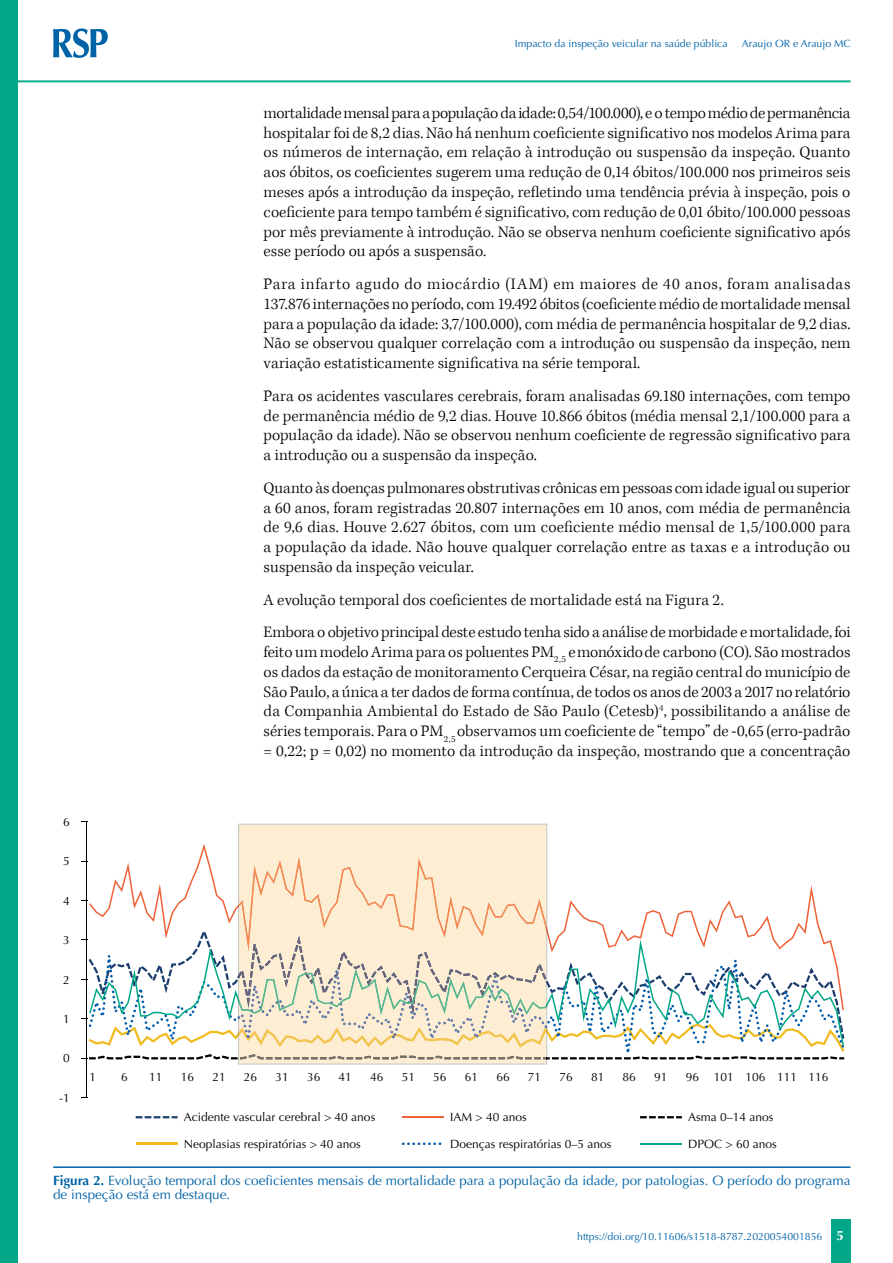
<style>
.page{position:relative;width:893px;height:1263px;background:#fff}
.page>*{position:absolute;margin:0;border:0;box-sizing:border-box;transform-origin:0 0}
.t1{font:300 16.5px/19.8px "Kepler Std";letter-spacing:.005em;color:#000;text-align:justify}
.t2{font:13.5px/14.2px "Optima";color:#0063a7}
.t3{font:700 13.5px "Optima";color:#fff}
.t4{font:12px "Optima";color:#000}
.t5{font:10.5px "Optima";color:#0063a7}
.s1{font-weight:700}
</style>
<div class="page">
<div style="left:831px;top:1220px;width:20px;height:43px;background:#00a788"></div>
<div style="left:0;top:0;width:18px;height:1263px;background:#00a788"></div>
<svg style="left:53px;top:28px;width:55px;height:30px"></svg>
<hr style="left:18px;top:80px;width:832px;height:2px;background:#00a788">
<hr style="left:87px;top:821px;width:1px;height:277px;background:#000">
<svg style="left:136px;top:1116px;width:42px;height:2px"></svg>
<hr style="left:402px;top:1116px;width:42px;height:2px;background:#ef6136">
<svg style="left:640px;top:1116px;width:42px;height:2px"></svg>
<hr style="left:136px;top:1143px;width:42px;height:2px;background:#f0bb1e">
<svg style="left:402px;top:1142px;width:39px;height:3px"></svg>
<hr style="left:640px;top:1143px;width:41px;height:1px;background:#00a886">
<div style="left:238px;top:824px;width:309px;height:33px;background:#fcedd3"></div>
<svg style="left:81px;top:857px;width:764px;height:207px"></svg>
<hr style="left:53px;top:1166px;width:797px;height:2px;background:#0063a7">
<p class="t5" style="left:515px;top:37px;width:214px">Impacto da inspeção veicular na saúde pública</p>
<p class="t5" style="left:742px;top:37px;width:110px">Araujo OR e Araujo MC</p>
<p class="t4" style="left:63px;top:815px;width:8px">6</p>
<p class="t4" style="left:63px;top:854px;width:8px">5</p>
<p class="t4" style="left:63px;top:893px;width:8px">4</p>
<p class="t4" style="left:63px;top:933px;width:8px">3</p>
<p class="t4" style="left:63px;top:972px;width:8px">2</p>
<p class="t4" style="left:63px;top:1012px;width:8px">1</p>
<p class="t4" style="left:63px;top:1051px;width:8px">0</p>
<p class="t1" style="left:264px;top:103px;width:588px">mortalidade mensal para a população da idade: 0,54/100.000), e o tempo médio de permanência hospitalar foi de 8,2 dias. Não há nenhum coeficiente significativo nos modelos Arima para os números de internação, em relação à introdução ou suspensão da inspeção. Quanto aos óbitos, os coeficientes sugerem uma redução de 0,14 óbitos/100.000 nos primeiros seis meses após a introdução da inspeção, refletindo uma tendência prévia à inspeção, pois o coeficiente para tempo também é significativo, com redução de 0,01 óbito/100.000 pessoas por mês previamente à introdução. Não se observa nenhum coeficiente significativo após esse período ou após a suspensão.</p>
<p class="t1" style="left:264px;top:275px;width:588px">Para infarto agudo do miocárdio (IAM) em maiores de 40 anos, foram analisadas 137.876 internações no período, com 19.492 óbitos (coeficiente médio de mortalidade mensal para a população da idade: 3,7/100.000), com média de permanência hospitalar de 9,2 dias.<br>Não se observou qualquer correlação com a introdução ou suspensão da inspeção, nem variação estatisticamente significativa na série temporal.</p>
<p class="t1" style="left:264px;top:386px;width:588px">Para os acidentes vasculares cerebrais, foram analisadas 69.180 internações, com tempo de permanência médio de 9,2 dias. Houve 10.866 óbitos (média mensal 2,1/100.000 para a população da idade). Não se observou nenhum coeficiente de regressão significativo para a introdução ou a suspensão da inspeção.</p>
<p class="t1" style="left:264px;top:478px;width:588px">Quanto às doenças pulmonares obstrutivas crônicas em pessoas com idade igual ou superior a 60 anos, foram registradas 20.807 internações em 10 anos, com média de permanência de 9,6 dias. Houve 2.627 óbitos, com um coeficiente médio mensal de 1,5/100.000 para a população da idade. Não houve qualquer correlação entre as taxas e a introdução ou suspensão da inspeção veicular.</p>
<p class="t1" style="left:264px;top:584px;width:588px;line-height:32.5px">A evolução temporal dos coeficientes de mortalidade está na Figura 2.<br>Embora o objetivo principal deste estudo tenha sido a análise de morbidade e mortalidade, foi</p>
<p class="t1" style="left:264px;top:642px;width:588px">feito um modelo Arima para os poluentes PM<sub>2,5</sub> emonóxidode carbono (CO). São mostrados os dados da estação de monitoramento Cerqueira César, na região central do município de São Paulo, a única a ter dados de forma contínua, de todos os anos de 2003 a 2017 no relatório da Companhia Ambiental do Estado de São Paulo (Cetesb)<sup>4</sup>, possibilitando a análise de séries temporais. Para o PM<sub>2,5</sub> observamos um coeficiente de “tempo” de -0,65 (erro-padrão = 0,22; p = 0,02) no momento da introdução da inspeção, mostrando que a concentração</p>
<p class="t4" style="left:90px;top:1070px;width:8px">1</p>
<p class="t4" style="left:121px;top:1070px;width:8px">6</p>
<p class="t4" style="left:149px;top:1070px;width:15px">11</p>
<p class="t4" style="left:181px;top:1070px;width:15px">16</p>
<p class="t4" style="left:212px;top:1070px;width:15px">21</p>
<p class="t4" style="left:244px;top:1070px;width:15px">26</p>
<p class="t4" style="left:275px;top:1070px;width:15px">31</p>
<p class="t4" style="left:307px;top:1070px;width:15px">36</p>
<p class="t4" style="left:339px;top:1070px;width:15px">41</p>
<p class="t4" style="left:370px;top:1070px;width:15px">46</p>
<p class="t4" style="left:402px;top:1070px;width:15px">51</p>
<p class="t4" style="left:433px;top:1070px;width:15px">56</p>
<p class="t4" style="left:465px;top:1070px;width:15px">61</p>
<p class="t4" style="left:496px;top:1070px;width:15px">66</p>
<p class="t4" style="left:528px;top:1070px;width:15px">71</p>
<p class="t4" style="left:559px;top:1070px;width:15px">76</p>
<p class="t4" style="left:591px;top:1070px;width:15px">81</p>
<p class="t4" style="left:623px;top:1070px;width:15px">86</p>
<p class="t4" style="left:654px;top:1070px;width:15px">91</p>
<p class="t4" style="left:686px;top:1070px;width:144px">96 101 106 111 116</p>
<p class="t4" style="left:184px;top:1110px;width:193px">Acidente vascular cerebral &gt; 40 anos</p>
<p class="t4" style="left:450px;top:1110px;width:78px">IAM &gt; 40 anos</p>
<p class="t4" style="left:688px;top:1110px;width:87px">Asma 0–14 anos</p>
<p class="t4" style="left:184px;top:1137px;width:179px">Neoplasias respiratórias &gt; 40 anos</p>
<p class="t4" style="left:450px;top:1137px;width:163px">Doenças respiratórias 0–5 anos</p>
<p class="t4" style="left:688px;top:1137px;width:90px">DPOC &gt; 60 anos</p>
<p class="t2" style="left:53px;top:1173px;width:799px"><span class="s1">Figura 2.</span> Evolução temporal dos coeficientes mensais de mortalidade para a população da idade, por patologias. O período do programa de inspeção está em destaque.</p>
<p class="t4" style="left:59px;top:1091px;width:12px">-1</p>
<p class="t5" style="left:577px;top:1230px;width:247px">https://doi.org/10.11606/s1518-8787.2020054001856</p>
<p class="t3" style="left:836px;top:1227px;width:9px">5</p>
</div>
